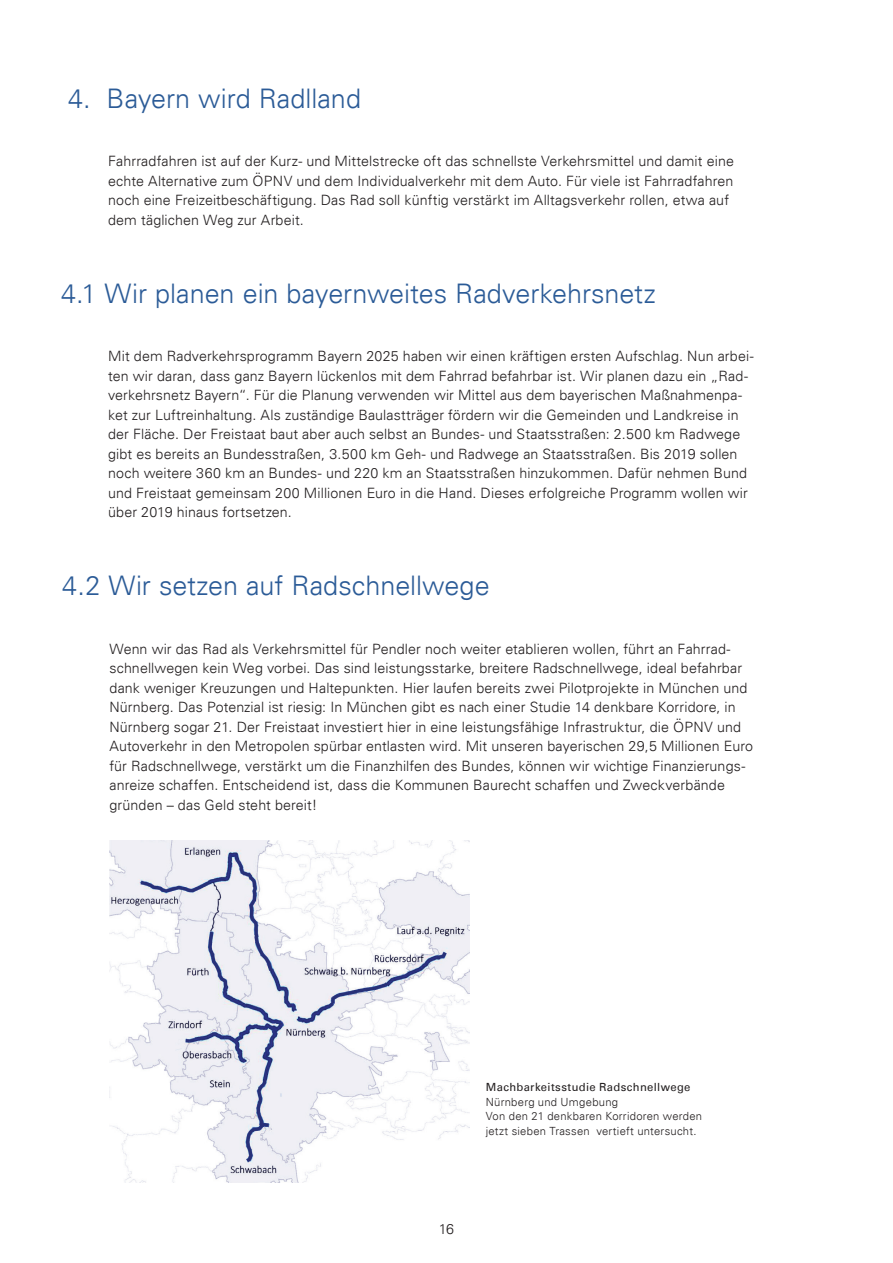
<style>
.page{position:relative;width:893px;height:1263px;background:#fff}
.page>*{position:absolute;margin:0;border:0;box-sizing:border-box;transform-origin:0 0}
.t1{font:300 27px "Univers LT";color:#2b5b97}
.t2{font:300 14.25px/19.5px "Univers LT";letter-spacing:.005em;color:#231f20}
.t3{font:300 11.25px/14.7px "Univers LT";letter-spacing:.02em;color:#231f20}
.t4{font:11.25px "Univers LT";letter-spacing:.03em;color:#231f20}
</style>
<div class="page">
<img style="left:109px;top:840px;width:360px;height:342px">
<h1 class="t1" style="left:68px;top:82px;width:294px">4. Bayern wird Radlland</h1>
<p class="t2" style="left:108px;top:151px;width:627px">Fahrradfahren ist auf der Kurz- und Mittelstrecke oft das schnellste Verkehrsmittel und damit eine echte Alternative zum ÖPNV und dem Individualverkehr mit dem Auto. Für viele ist Fahrradfahren noch eine Freizeitbeschäftigung. Das Rad soll künftig verstärkt im Alltagsverkehr rollen, etwa auf dem täglichen Weg zur Arbeit.</p>
<h1 class="t1" style="left:61px;top:277px;width:596px">4.1 Wir planen ein bayernweites Radverkehrsnetz</h1>
<p class="t2" style="left:108px;top:346px;width:647px">Mit dem Radverkehrsprogramm Bayern 2025 haben wir einen kräftigen ersten Aufschlag. Nun arbei&shy;ten wir daran, dass ganz Bayern lückenlos mit dem Fahrrad befahrbar ist. Wir planen dazu ein „Rad&shy;verkehrsnetz Bayern“. Für die Planung verwenden wir Mittel aus dem bayerischen Maßnahmenpa&shy;ket zur Luftreinhaltung. Als zuständige Baulastträger fördern wir die Gemeinden und Landkreise in der Fläche. Der Freistaat baut aber auch selbst an Bundes- und Staatsstraßen: 2.500 km Radwege gibt es bereits an Bundesstraßen, 3.500 km Geh- und Radwege an Staatsstraßen. Bis 2019 sollen noch weitere 360 km an Bundes- und 220 km an Staatsstraßen hinzukommen. Dafür nehmen Bund und Freistaat gemeinsam 200 Millionen Euro in die Hand. Dieses erfolgreiche Programm wollen wir über 2019 hinaus fortsetzen.</p>
<h1 class="t1" style="left:62px;top:569px;width:429px">4.2 Wir setzen auf Radschnellwege</h1>
<p class="t2" style="left:109px;top:639px;width:645px">Wenn wir das Rad als Verkehrsmittel für Pendler noch weiter etablieren wollen, führt an Fahrrad&shy;schnellwegen kein Weg vorbei. Das sind leistungsstarke, breitere Radschnellwege, ideal befahrbar dank weniger Kreuzungen und Haltepunkten. Hier laufen bereits zwei Pilotprojekte in München und Nürnberg. Das Potenzial ist riesig: In München gibt es nach einer Studie 14 denkbare Korridore, in Nürnberg sogar 21. Der Freistaat investiert hier in eine leistungsfähige Infrastruktur, die ÖPNV und Autoverkehr in den Metropolen spürbar entlasten wird. Mit unseren bayerischen 29,5 Millionen Euro für Radschnellwege, verstärkt um die Finanzhilfen des Bundes, können wir wichtige Finanzierungs&shy;anreize schaffen. Entscheidend ist, dass die Kommunen Baurecht schaffen und Zweckverbände gründen – das Geld steht bereit!</p>
<p class="t4" style="left:486px;top:1080px;width:206px">Machbarkeitsstudie Radschnellwege</p>
<p class="t3" style="left:486px;top:1094px;width:218px">Nürnberg und Umgebung<br>Von den 21 denkbaren Korridoren werden jetzt sieben Trassen vertieft untersucht.</p>
<p class="t2" style="left:439px;top:1219px;width:17px">16</p>
</div>
